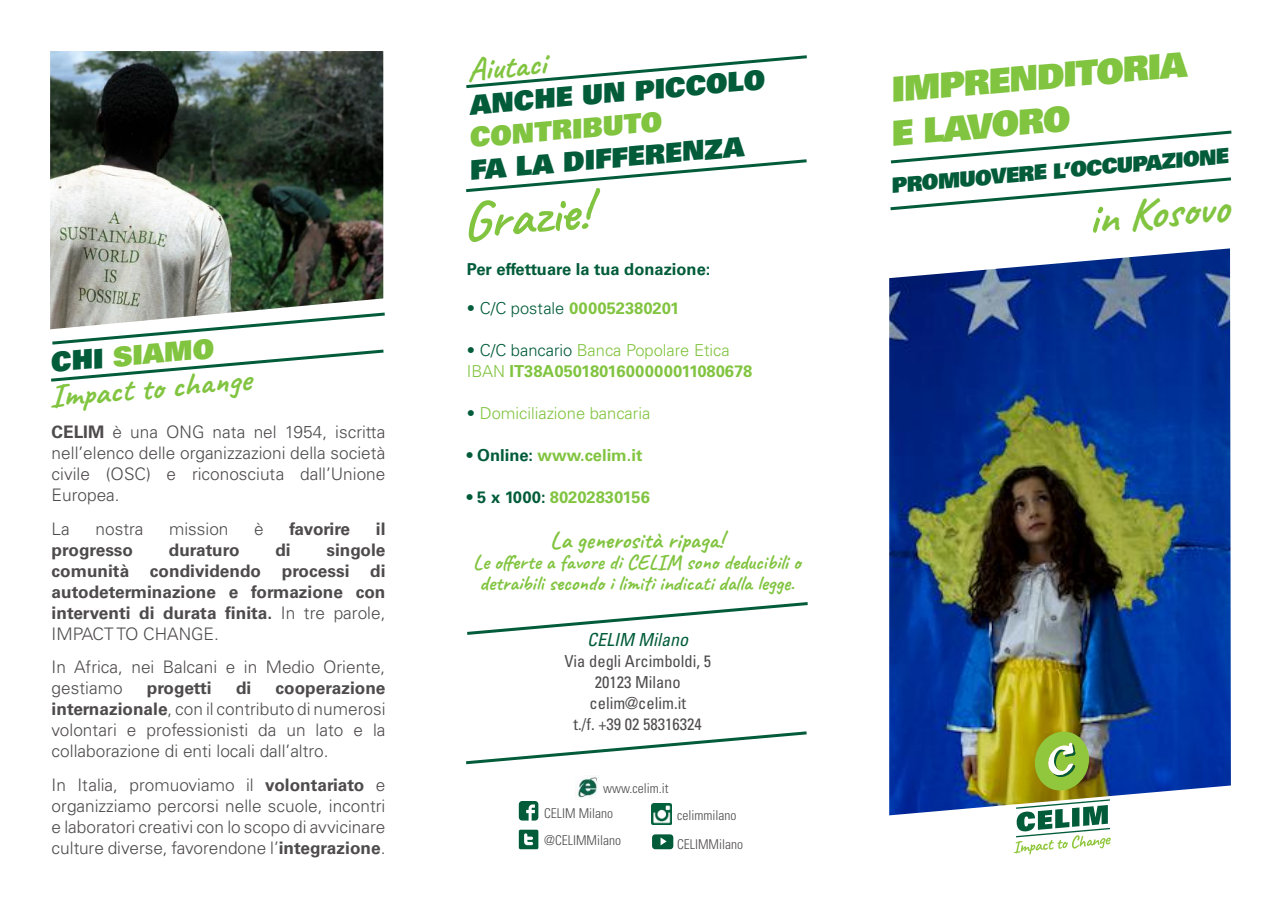
<style>
.page{position:relative;width:1280px;height:910px;background:#fff}
.page>*{position:absolute;margin:0;border:0;box-sizing:border-box;transform-origin:0 0}
.t1{font:700 54px "Caveat";color:#81c440}
.t2{font:700 45px "Caveat";color:#81c440}
.t3{font:34.5px/43.5px "Univers LT Std X Black";color:#81c440}
.t4{font:700 33px "Caveat";color:#81c440}
.t5{font:27px "Univers LT Std X Black";color:#025c3a}
.t6{font:27px "Univers LT Std X Black";color:#81c440}
.t7{font:700 24px "Caveat";color:#81c440}
.t8{font:700 21px/21px "Caveat";color:#81c440;text-align:center}
.t9{font:21px "Univers LT Std X Black";color:#025c3a}
.t10{font:italic condensed 18px "Univers LT Std";color:#025c3a}
.t11{font:300 17.25px/21px "Univers LT Std";color:#4e4b4c;text-align:justify}
.t12{font:700 17.25px/21px "Univers LT Std";color:#4e4b4c;text-align:justify}
.t13{font:700 17.25px "Univers LT Std";letter-spacing:-.02em;color:#4e4b4c}
.t14{font:700 16.5px/21px "Univers LT Std";color:#81c440}
.t15{font:condensed 16.5px/21px "Univers LT Std";color:#4e4b4c;text-align:center}
.t16{font:700 16.5px "Univers LT Std";color:#025c3a}
.t17{font:300 16.5px "Univers LT Std";color:#81c440}
.t18{font:300 condensed 13.5px "Univers LT Std";color:#4e4b4c}
.s1{color:#025c3a}
.s2{font-weight:700}
.s3{font-weight:300}
.s4{font-weight:300;color:#025c3a}
.s5{font-size:46.5px}
</style>
<div class="page">
<svg style="left:466px;top:159px;width:341px;height:34px"></svg>
<svg style="left:50px;top:312px;width:335px;height:70px"></svg>
<svg style="left:467px;top:602px;width:341px;height:33px"></svg>
<svg style="left:466px;top:731px;width:341px;height:34px"></svg>
<svg style="left:466px;top:55px;width:341px;height:34px"></svg>
<svg style="left:890px;top:130px;width:342px;height:34px"></svg>
<svg style="left:890px;top:177px;width:341px;height:34px"></svg>
<img style="left:889px;top:248px;width:342px;height:567px">
<img style="left:1014px;top:728px;width:97px;height:126px">
<img style="left:50px;top:51px;width:333px;height:278px">
<svg style="left:519px;top:801px;width:19px;height:19px"></svg>
<svg style="left:519px;top:830px;width:19px;height:19px"></svg>
<svg style="left:652px;top:834px;width:21px;height:15px"></svg>
<img style="left:576px;top:775px;width:23px;height:23px">
<img style="left:651px;top:804px;width:20px;height:20px">
<h3 class="t6" style="left:49px;top:345px;width:165px;rotate:-5deg"><span class="s1">CHI</span> SIAMO</h3>
<h3 class="t4" style="left:47px;top:376px;width:204px;rotate:-5deg">Impact to change</h3>
<p class="t11" style="left:52px;top:421px;width:335px"><span class="s2">CELIM</span> è una ONG nata nel 1954, iscritta nell’elenco delle organizzazioni della società civile (OSC) e riconosciuta dall’Unione Europea.</p>
<p class="t11" style="left:52px;top:518px;width:20px">La</p>
<p class="t11" style="left:96px;top:518px;width:49px">nostra</p>
<p class="t11" style="left:169px;top:518px;width:61px">mission</p>
<p class="t11" style="left:254px;top:518px;width:11px">è</p>
<p class="t13" style="left:289px;top:518px;width:62px">favorire</p>
<p class="t12" style="left:376px;top:518px;width:11px">il</p>
<p class="t12" style="left:52px;top:539px;width:83px">progresso</p>
<p class="t12" style="left:169px;top:539px;width:72px">duraturo</p>
<p class="t12" style="left:275px;top:539px;width:17px">di</p>
<p class="t12" style="left:52px;top:539px;width:335px;text-indent:275px">singole comunità condividendo processi di autodeterminazione e formazione con interventi di durata finita. <span class="s3">In tre parole, IMPACT TO CHANGE.</span></p>
<p class="t11" style="left:52px;top:657px;width:335px">In Africa, nei Balcani e in Medio Oriente, gestiamo</p>
<p class="t11" style="left:52px;top:678px;width:335px;text-indent:224px"><span class="s2">cooperazione internazionale</span>, con il contributo di numerosi volontari e professionisti da un lato e la collaborazione di enti locali dall’altro.</p>
<p class="t11" style="left:52px;top:775px;width:335px">In Italia, promuoviamo il <span class="s2">volontariato</span> e organizziamo percorsi nelle scuole, incontri e laboratori creativi con lo scopo di avvicinare culture diverse, favorendone l’<span class="s2">integrazione</span>.</p>
<p class="t12" style="left:147px;top:678px;width:66px">progetti</p>
<p class="t12" style="left:236px;top:678px;width:17px">di</p>
<h3 class="t4" style="left:465px;top:49px;width:80px;rotate:-5deg">Aiutaci</h3>
<h3 class="t5" style="left:468px;top:88px;width:298px;rotate:-5deg">ANCHE UN PICCOLO</h3>
<h3 class="t6" style="left:468px;top:120px;width:194px;rotate:-5deg">CONTRIBUTO</h3>
<h3 class="t5" style="left:468px;top:153px;width:277px;rotate:-5deg">FA LA DIFFERENZA</h3>
<h1 class="t1" style="left:458px;top:188px;width:129px;rotate:-5deg">Grazie!</h1>
<p class="t16" style="left:467px;top:259px;width:245px">Per effettuare la tua donazione:</p>
<p class="t14" style="left:467px;top:297px;width:214px"><span class="s4">• C/C postale</span> 000052380201</p>
<p class="t14" style="left:467px;top:339px;width:287px"><span class="s4">• C/C bancario</span> <span class="s3">Banca Popolare Etica<br>IBAN</span> IT38A0501801600000011080678</p>
<p class="t17" style="left:467px;top:403px;width:185px"><span class="s1">•</span> Domiciliazione bancaria</p>
<p class="t14" style="left:467px;top:444px;width:177px"><span class="s1">• Online:</span> www.celim.it</p>
<p class="t14" style="left:467px;top:486px;width:185px"><span class="s1">• 5 x 1000:</span> 80202830156</p>
<h3 class="t7" style="left:550px;top:524px;width:175px">La generosità ripaga!</h3>
<p class="t8" style="left:473px;top:551px;width:329px">Le offerte a favore di CELIM sono deducibili o detraibili secondo i limiti indicati dalla legge.</p>
<p class="t10" style="left:587px;top:628px;width:107px">CELIM Milano</p>
<p class="t15" style="left:564px;top:650px;width:148px">Via degli Arcimboldi, 5<br>20123 Milano celim@celim.it<br>t./f. +39 02 58316324</p>
<p class="t18" style="left:603px;top:780px;width:67px">www.celim.it</p>
<p class="t18" style="left:544px;top:805px;width:70px">CELIM Milano</p>
<p class="t18" style="left:677px;top:807px;width:61px">celimmilano</p>
<p class="t18" style="left:544px;top:832px;width:78px">@CELIMMilano</p>
<p class="t18" style="left:677px;top:836px;width:67px">CELIMMilano</p>
<h3 class="t3" style="left:885px;top:68px;width:302px;rotate:-5deg">IMPRENDITORIA<br>E LAVORO</h3>
<p class="t9" style="left:890px;top:172px;width:340px;rotate:-5deg">PROMUOVERE L’OCCUPAZIONE</p>
<h2 class="t2" style="left:1085px;top:190px;width:142px;rotate:-5deg"><span class="s5">i</span>n Kosovo</h2>
</div>
